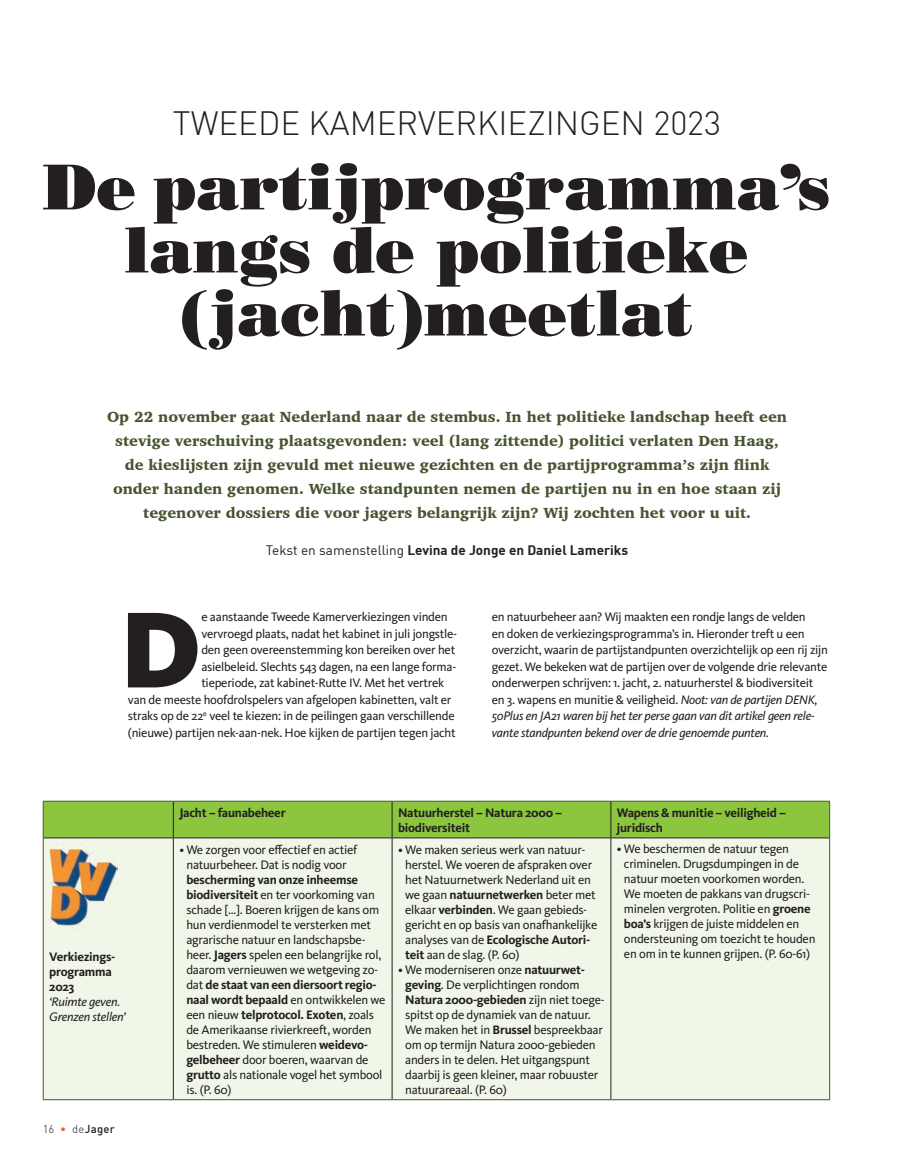
<style>
.page{position:relative;width:900px;height:1161px;background:#fff}
.page>*{position:absolute;margin:0;border:0;box-sizing:border-box;transform-origin:0 0}
.t1{font:900 111.9px "Kievit OT";color:#231f20}
.t2{font:64.5px/63px "Bodoni Poster";color:#231f20;text-align:center}
.t3{font:300 33px "DIN";color:#231f20}
.t4{font:900 15px/24px "Charter";color:#475531;text-align:center}
.t5{font:700 13.5px "DIN";color:#231f20}
.t6{font:12.75px/15px "Kievit OT";letter-spacing:-.02em;color:#231f20}
.t7{font:700 12.75px/15px "Kievit OT";letter-spacing:-.02em;color:#231f20}
.t8{font:italic 12.75px/15px "Kievit OT";letter-spacing:-.02em;color:#231f20}
.t9{font:500 11.25px "DIN";letter-spacing:.03em;color:#231f20}
.s1{font-weight:400}
.s2{font-style:italic}
.s3{font-weight:300}
.s4{font-weight:300;color:#f15921}
.s5{font-weight:700}
</style>
<div class="page">
<div style="left:44px;top:802px;width:785px;height:35px;background:#8bc63e"></div>
<div style="left:44px;top:838px;width:785px;height:261px;background:#f1f7e8"></div>
<hr style="left:173px;top:801px;width:1px;height:36px;background:#231f20">
<hr style="left:391px;top:801px;width:1px;height:36px;background:#231f20">
<hr style="left:610px;top:801px;width:1px;height:36px;background:#231f20">
<hr style="left:44px;top:837px;width:129px;height:1px;background:#231f20">
<hr style="left:173px;top:837px;width:219px;height:1px;background:#231f20">
<hr style="left:173px;top:838px;width:1px;height:261px;background:#231f20">
<hr style="left:392px;top:837px;width:218px;height:1px;background:#231f20">
<hr style="left:391px;top:838px;width:1px;height:261px;background:#231f20">
<hr style="left:610px;top:837px;width:219px;height:1px;background:#231f20">
<hr style="left:610px;top:838px;width:1px;height:261px;background:#231f20">
<hr style="left:43px;top:801px;width:130px;height:1px;background:#475531">
<hr style="left:43px;top:801px;width:1px;height:37px;background:#475531">
<hr style="left:173px;top:801px;width:219px;height:1px;background:#475531">
<hr style="left:392px;top:801px;width:218px;height:1px;background:#475531">
<hr style="left:610px;top:801px;width:219px;height:1px;background:#475531">
<hr style="left:829px;top:801px;width:1px;height:37px;background:#475531">
<hr style="left:43px;top:838px;width:1px;height:261px;background:#475531">
<hr style="left:829px;top:838px;width:1px;height:261px;background:#475531">
<hr style="left:43px;top:1099px;width:130px;height:1px;background:#475531">
<hr style="left:173px;top:1099px;width:219px;height:1px;background:#475531">
<hr style="left:392px;top:1099px;width:218px;height:1px;background:#475531">
<hr style="left:610px;top:1099px;width:219px;height:1px;background:#475531">
<img style="left:49px;top:844px;width:68px;height:87px">
<h3 class="t3" style="left:173px;top:108px;width:549px">TWEEDE KAMERVERKIEZINGEN 2023</h3>
<h2 class="t2" style="left:43px;top:155px;width:788px">De partij programma’s langs de politieke (jacht)meetlat</h2>
<p class="t4" style="left:107px;top:404px;width:681px">Op 22 november gaat Nederland naar de stembus. In het politieke landschap heeft een stevige verschuiving plaatsgevonden: veel (lang zittende) politici verlaten Den Haag, de kieslijsten zijn gevuld met nieuwe gezichten en de partijprogramma’s zijn flink onder handen genomen. Welke standpunten nemen de partijen nu in en hoe staan zij tegenover dossiers die voor jagers belangrijk zijn? Wij zochten het voor u uit.</p>
<p class="t5" style="left:266px;top:544px;width:364px"><span class="s1">Tekst en samenstelling</span> Levina de Jonge en Daniel Lameriks</p>
<h1 class="t1" style="left:120px;top:582px;width:83px">D</h1>
<p class="t6" style="left:201px;top:609px;width:248px">e aanstaande Tweede Kamerverkiezingen vinden</p>
<p class="t6" style="left:201px;top:626px;width:257px">vervroegd plaats, nadat het kabinet in juli jongstle-</p>
<p class="t6" style="left:201px;top:642px;width:255px">den geen overeenstemming kon bereiken over het</p>
<p class="t6" style="left:201px;top:659px;width:256px">asielbeleid. Slechts 543 dagen, na een lange forma-</p>
<p class="t6" style="left:201px;top:675px;width:244px">tieperiode, zat kabinet-Rutte IV. Met het vertrek</p>
<p class="t6" style="left:128px;top:692px;width:325px">van de meeste hoofdrolspelers van afgelopen kabinetten, valt er</p>
<p class="t6" style="left:128px;top:708px;width:328px">straks op de 22<sup>e</sup> veel te kiezen: in de peilingen gaan verschillende</p>
<p class="t6" style="left:128px;top:725px;width:329px">(nieuwe) partijen nek-aan-nek. Hoe kijken de partijen tegen jacht</p>
<p class="t6" style="left:491px;top:609px;width:337px;line-height:16.5px">en natuurbeheer aan? Wij maakten een rondje langs de velden<br>en doken de verkiezingsprogramma’s in. Hieronder treft u een overzicht, waarin de partijstandpunten overzichtelijk op een rij zijn gezet. We bekeken wat de partijen over de volgende drie relevante onderwerpen schrijven: 1. jacht, 2. natuurherstel &amp; biodiversiteit en 3. wapens en munitie &amp; veiligheid. <span class="s2">Noot: van de partijen DENK, 50Plus en JA21 waren bij het ter perse gaan van dit artikel geen rele&shy;vante standpunten bekend over de drie genoemde punten.</span></p>
<p class="t7" style="left:49px;top:949px;width:68px">Verkiezings&shy;programma<br>2023</p>
<p class="t8" style="left:49px;top:994px;width:78px">‘Ruimte geven.<br>Grenzen stellen’</p>
<p class="t9" style="left:43px;top:1123px;width:74px"><span class="s3">16</span> <span class="s4">•</span> <span class="s3">de</span>Jager</p>
<p class="t7" style="left:179px;top:805px;width:108px">Jacht – faunabeheer</p>
<p class="t7" style="left:398px;top:805px;width:165px">Natuurherstel – Natura 2000 – biodiversiteit</p>
<p class="t7" style="left:616px;top:805px;width:171px">Wapens &amp; munitie – veiligheid – juridisch</p>
<p class="t6" style="left:179px;top:841px;width:179px;text-align:center">• We zorgen voor effectief en actief natuurbeheer. Dat is nodig voor</p>
<p class="t6" style="left:186px;top:871px;width:201px"><span class="s5">bescherming van onze inheemse biodiversiteit</span> en ter voorkoming van schade […]. Boeren krijgen de kans om hun verdienmodel te versterken met agrarische natuur en landschapsbe&shy;heer. <span class="s5">Jagers</span> spelen een belangrijke rol, daarom vernieuwen we wetgeving zo&shy;dat <span class="s5">de staat van een diersoort regio&shy;naal wordt bepaald</span> en ontwikkelen we een nieuw <span class="s5">telprotocol. Exoten</span>, zoals de Amerikaanse rivierkreeft, worden bestreden. We stimuleren <span class="s5">weidevo&shy;gelbeheer</span> door boeren, waarvan de <span class="s5">grutto</span> als nationale vogel het symbool is. (P. 60)</p>
<p class="t6" style="left:405px;top:841px;width:193px;text-indent:-7px">• We maken serieus werk van natuur&shy;herstel. We voeren de afspraken over het Natuurnetwerk Nederland uit en we gaan <span class="s5">natuurnetwerken</span> beter met elkaar <span class="s5">verbinden</span>. We gaan gebieds&shy;gericht en op basis van onafhankelijke analyses van de <span class="s5">Ecologische Autori&shy;teit</span> aan de slag. (P. 60)</p>
<p class="t6" style="left:405px;top:961px;width:201px;text-indent:-7px">• We moderniseren onze <span class="s5">natuurwet&shy;geving</span>. De verplichtingen rondom <span class="s5">Natura 2000-gebieden</span> zijn niet toege&shy;spitst op de dynamiek van de natuur.<br>We maken het in <span class="s5">Brussel</span> bespreekbaar om op termijn Natura 2000-gebieden anders in te delen. Het uitgangspunt daarbij is geen kleiner, maar robuuster natuurareaal. (P. 60)</p>
<p class="t6" style="left:624px;top:841px;width:193px;text-indent:-7px">• We beschermen de natuur tegen criminelen. Drugsdumpingen in de natuur moeten voorkomen worden.<br>We moeten de pakkans van drugscri&shy;minelen vergroten. Politie en <span class="s5">groene boa’s</span> krijgen de juiste middelen en ondersteuning om toezicht te houden en om in te kunnen grijpen. (P. 60-61)</p>
</div>
